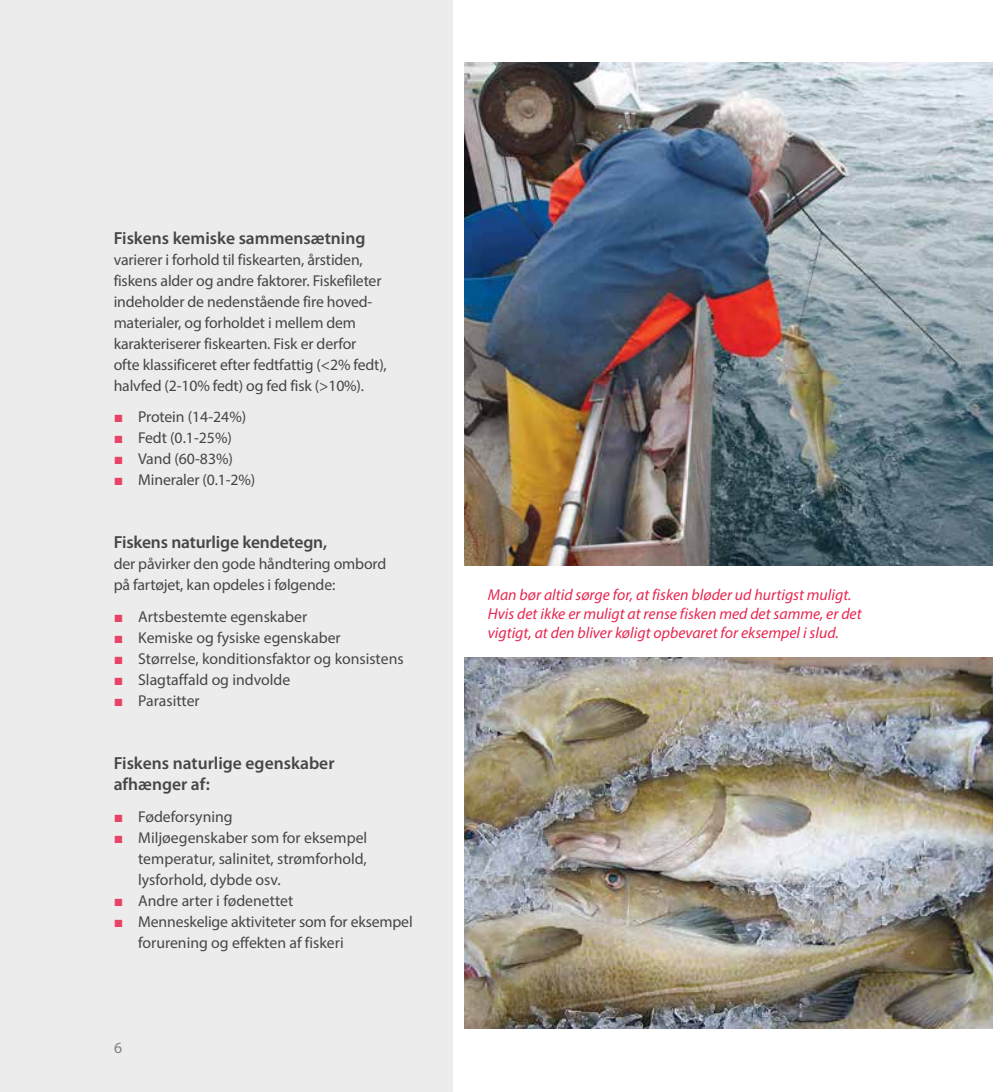
<style>
.page{position:relative;width:993px;height:1092px;background:#fff}
.page>*{position:absolute;margin:0;border:0;box-sizing:border-box;transform-origin:0 0}
.t1{font:600 17.5px/21px "Myriad Pro";color:#464547}
.t2{font:15.75px/21px "Myriad Pro";letter-spacing:-.01em;color:#464547}
.t3{font:italic 15.75px/18.9px "Myriad Pro";color:#e62850}
.t4{font:15.75px "Myriad Pro";color:#828282}
.s1{font-family:"Times New Roman";color:#e94265}
</style>
<div class="page">
<img style="left:464px;top:63px;width:528px;height:503px">
<div style="left:0;top:0;width:452px;height:1091px;background:#ececec"></div>
<img style="left:464px;top:657px;width:528px;height:371px">
<p class="t1" style="left:114px;top:227px;width:253px">Fiskens kemiske sammensætning</p>
<p class="t2" style="left:114px;top:248px;width:275px">varierer i forhold til fiskearten, årstiden, fiskens alder og andre faktorer. Fiskefileter indeholder de nedenstående fire hoved&shy;materialer, og forholdet i mellem dem karakteriserer fiskearten. Fisk er derfor<br>ofte klassificeret efter fedtfattig (&lt;2% fedt), halvfed (2-10% fedt) og fed fisk (&gt;10%).</p>
<p class="t2" style="left:114px;top:406px;width:134px"><span class="s1">■</span> Protein (14-24%)</p>
<p class="t2" style="left:114px;top:427px;width:120px"><span class="s1">■</span> Fedt (0.1-25%)</p>
<p class="t2" style="left:114px;top:448px;width:121px"><span class="s1">■</span> Vand (60-83%)</p>
<p class="t2" style="left:114px;top:469px;width:143px"><span class="s1">■</span> Mineraler (0.1-2%)</p>
<p class="t1" style="left:114px;top:532px;width:215px">Fiskens naturlige kendetegn,</p>
<p class="t2" style="left:114px;top:553px;width:274px">der påvirker den gode håndtering ombord på fartøjet, kan opdeles i følgende:</p>
<p class="t2" style="left:114px;top:605px;width:195px"><span class="s1">■</span> Artsbestemte egenskaber</p>
<p class="t2" style="left:114px;top:626px;width:228px"><span class="s1">■</span> Kemiske og fysiske egenskaber</p>
<p class="t2" style="left:114px;top:647px;width:291px"><span class="s1">■</span> Størrelse, konditionsfaktor og konsistens</p>
<p class="t2" style="left:114px;top:668px;width:178px"><span class="s1">■</span> Slagtaffald og indvolde</p>
<p class="t2" style="left:114px;top:689px;width:88px"><span class="s1">■</span> Parasitter</p>
<p class="t1" style="left:114px;top:752px;width:222px">Fiskens naturlige egenskaber afhænger af:</p>
<p class="t2" style="left:114px;top:805px;width:120px"><span class="s1">■</span> Fødeforsyning</p>
<p class="t2" style="left:138px;top:826px;width:230px;text-align:justify;text-indent:-25px"><span class="s1">■</span> Miljøegenskaber som for eksempel temperatur, salinitet, strømforhold, lysforhold, dybde osv.</p>
<p class="t2" style="left:114px;top:889px;width:181px"><span class="s1">■</span> Andre arter i fødenettet</p>
<p class="t2" style="left:138px;top:910px;width:276px;text-indent:-25px"><span class="s1">■</span> Menneskelige aktiviteter som for eksempel forurening og effekten af fiskeri</p>
<p class="t4" style="left:114px;top:1037px;width:10px">6</p>
<p class="t3" style="left:487px;top:584px;width:375px">Man bør altid sørge for, at fisken bløder ud hurtigst muligt.<br>Hvis det ikke er muligt at rense fisken med det samme, er det vigtigt, at den bliver køligt opbevaret for eksempel i slud.</p>
</div>
